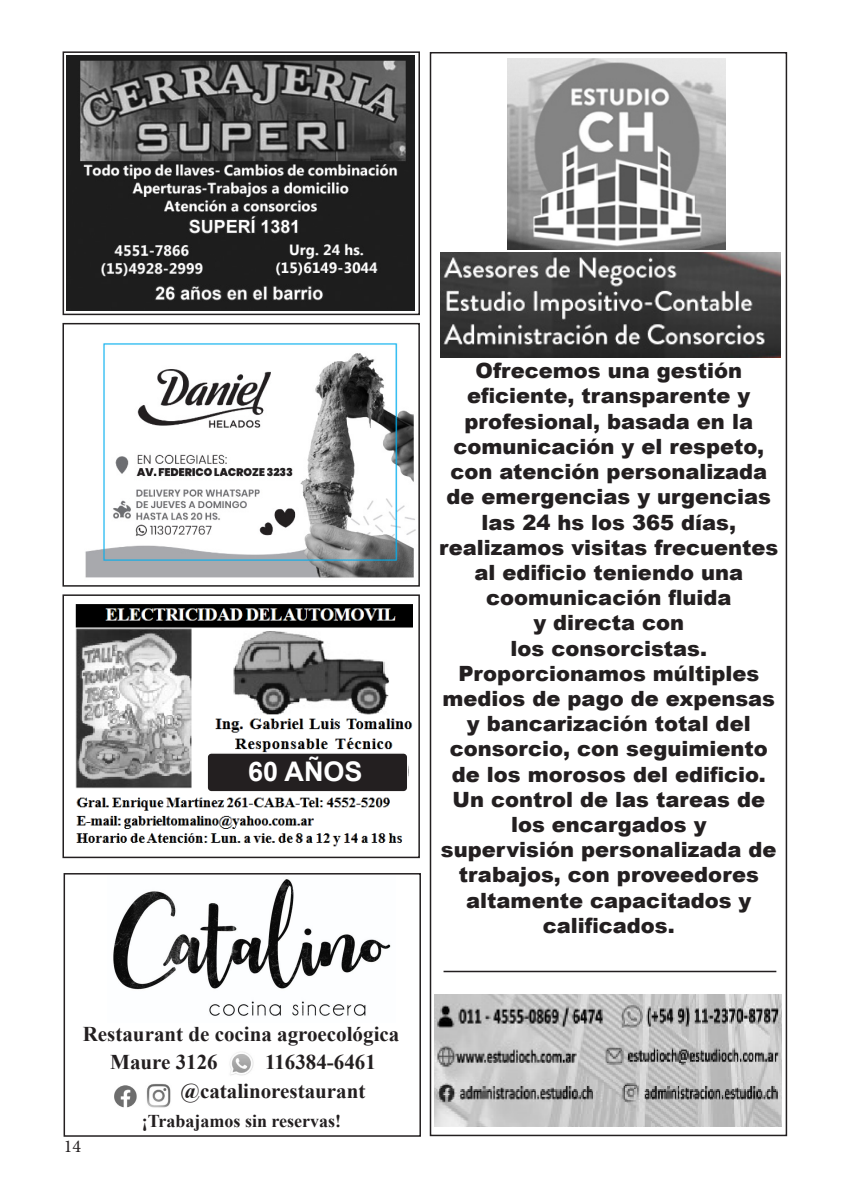
<style>
.page{position:relative;width:851px;height:1191px;background:#fff}
.page>*{position:absolute;margin:0;border:0;box-sizing:border-box;transform-origin:0 0}
.t1{font:700 27px "Arial";color:#fff}
.t2{font:900 21px "Arial";color:#231f20}
.t3{font:700 21px "Times New Roman";color:#231f20}
.t4{font:700 18px "Times New Roman";color:#231f20}
.t5{font:18px "Minion Pro";color:#231f20}
</style>
<div class="page">
<div style="left:429px;top:52px;width:358px;height:1084px;border:2px solid #231f20"></div>
<img style="left:434px;top:994px;width:347px;height:132px">
<hr style="left:443px;top:970px;width:333px;height:2px;background:#231f20">
<img style="left:440px;top:252px;width:340px;height:106px">
<img style="left:508px;top:59px;width:217px;height:191px">
<div style="left:64px;top:873px;width:357px;height:263px;border:2px solid #231f20"></div>
<img style="left:107px;top:875px;width:288px;height:141px">
<img style="left:230px;top:1052px;width:24px;height:24px">
<img style="left:146px;top:1084px;width:25px;height:24px">
<img style="left:114px;top:1085px;width:23px;height:23px">
<div style="left:62px;top:594px;width:358px;height:264px;border:2px solid #231f20"></div>
<img style="left:75px;top:604px;width:337px;height:243px">
<div style="left:207px;top:753px;width:200px;height:39px;background:#231f20;border-radius:4px"></div>
<div style="left:206px;top:752px;width:202px;height:40px;border:2px solid #fff;border-radius:4px"></div>
<img style="left:85px;top:343px;width:331px;height:235px">
<div style="left:62px;top:323px;width:358px;height:263px;border:2px solid #231f20"></div>
<img style="left:66px;top:56px;width:348px;height:254px">
<div style="left:63px;top:51px;width:357px;height:264px;border:2px solid #231f20"></div>
<p class="t1" style="left:248px;top:753px;width:116px">60 AÑOS</p>
<p class="t3" style="left:83px;top:1019px;width:318px">Restaurant de cocina agroecológica</p>
<p class="t3" style="left:180px;top:1076px;width:186px">@catalinorestaurant</p>
<p class="t3" style="left:110px;top:1047px;width:109px">Maure 3126</p>
<p class="t3" style="left:265px;top:1047px;width:112px">116384-6461</p>
<p class="t5" style="left:64px;top:1134px;width:19px">14</p>
<p class="t4" style="left:142px;top:1109px;width:201px">¡Trabajamos sin reservas!</p>
<p class="t2" style="left:475px;top:355px;width:268px">Ofrecemos una gestión</p>
<p class="t2" style="left:467px;top:381px;width:285px">eficiente, transparente y</p>
<p class="t2" style="left:464px;top:406px;width:290px">profesional, basada en la</p>
<p class="t2" style="left:453px;top:431px;width:312px">comunicación y el respeto,</p>
<p class="t2" style="left:450px;top:456px;width:318px">con atención personalizada</p>
<p class="t2" style="left:446px;top:481px;width:326px">de emergencias y urgencias</p>
<p class="t2" style="left:481px;top:507px;width:256px">las 24 hs los 365 días,</p>
<p class="t2" style="left:439px;top:532px;width:341px">realizamos visitas frecuentes</p>
<p class="t2" style="left:474px;top:557px;width:270px">al edificio teniendo una</p>
<p class="t2" style="left:486px;top:582px;width:247px">coomunicación fluida</p>
<p class="t2" style="left:533px;top:607px;width:152px">y directa con</p>
<p class="t2" style="left:510px;top:633px;width:198px">los consorcistas.</p>
<p class="t2" style="left:458px;top:658px;width:302px">Proporcionamos múltiples</p>
<p class="t2" style="left:442px;top:683px;width:334px">medios de pago de expensas</p>
<p class="t2" style="left:467px;top:708px;width:285px">y bancarización total del</p>
<p class="t2" style="left:449px;top:733px;width:320px">consorcio, con seguimiento</p>
<p class="t2" style="left:451px;top:759px;width:315px">de los morosos del edificio.</p>
<p class="t2" style="left:452px;top:784px;width:314px">Un control de las tareas de</p>
<p class="t2" style="left:511px;top:809px;width:197px">los encargados y</p>
<p class="t2" style="left:441px;top:834px;width:337px">supervisión personalizada de</p>
<p class="t2" style="left:458px;top:859px;width:301px">trabajos, con proveedores</p>
<p class="t2" style="left:466px;top:885px;width:286px">altamente capacitados y</p>
<p class="t2" style="left:542px;top:910px;width:133px">calificados.</p>
</div>
